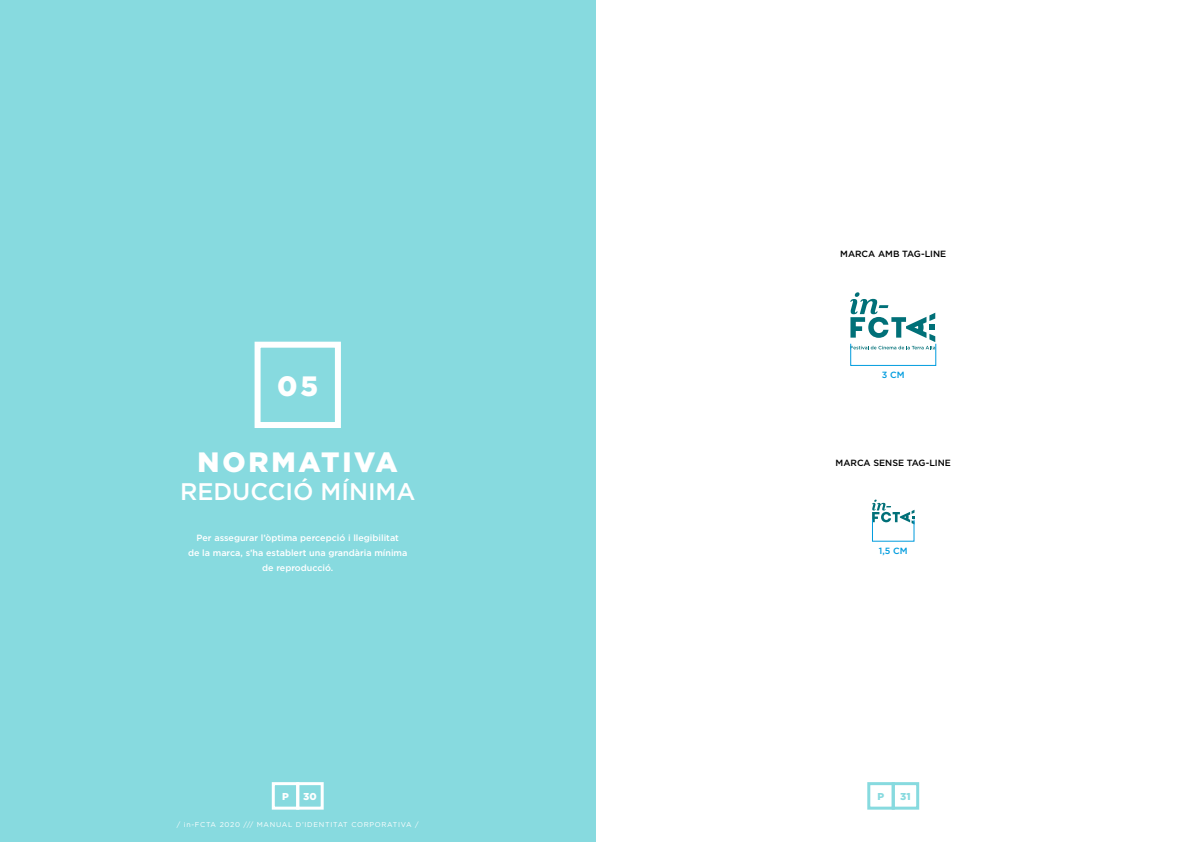
<style>
.page{position:relative;width:1191px;height:842px;background:#fff}
.page>*{position:absolute;margin:0;border:0;box-sizing:border-box;transform-origin:0 0}
.t1{font:900 28px "Gotham";letter-spacing:.1em;color:#fff}
.t2{font:500 24px "Gotham";color:#fff}
.t3{font:900 10px "Gotham";color:#fff}
.t4{font:900 10px "Gotham";color:#87dadf}
.t5{font:500 9px/15px "Gotham";color:#fff;text-align:center}
.t6{font:500 9px "Gotham";color:#000}
.t7{font:500 9px "Gotham";color:#009cde}
.t8{font:7px "Gotham";letter-spacing:.1em;color:#fff}
</style>
<div class="page">
<div style="left:0;top:0;width:595px;height:842px;background:#87dadf"></div>
<div style="left:272px;top:782px;width:27px;height:28px;border:3px solid #fff"></div>
<div style="left:296px;top:782px;width:28px;height:28px;border:3px solid #fff"></div>
<div style="left:867px;top:782px;width:27px;height:28px;border:3px solid #87dadf"></div>
<div style="left:891px;top:782px;width:28px;height:28px;border:3px solid #87dadf"></div>
<div style="left:254px;top:342px;width:87px;height:86px;border:6px solid #fff"></div>
<svg style="left:850px;top:292px;width:85px;height:57px"></svg>
<svg style="left:872px;top:500px;width:42px;height:24px"></svg>
<div style="left:850px;top:343px;width:86px;height:23px;border:1px solid #009cde"></div>
<h1 class="t1" style="left:277px;top:367px;width:42px">05</h1>
<h1 class="t1" style="left:198px;top:442px;width:202px">NORMATIVA</h1>
<h2 class="t2" style="left:180px;top:476px;width:237px">REDUCCIÓ MÍNIMA</h2>
<p class="t5" style="left:188px;top:530px;width:221px">Per assegurar l’òptima percepció i llegibilitat<br>de la marca, s’ha establert una grandària mínima de reproducció.</p>
<p class="t6" style="left:840px;top:248px;width:108px">MARCA AMB TAG-LINE</p>
<p class="t7" style="left:882px;top:369px;width:16px">3 cm</p>
<p class="t6" style="left:835px;top:457px;width:45px">MARCA sense</p>
<p class="t6" style="left:907px;top:457px;width:46px">TAG-LINE</p>
<p class="t7" style="left:879px;top:545px;width:22px">1,5 cm</p>
<p class="t3" style="left:282px;top:789px;width:8px">P</p>
<p class="t3" style="left:303px;top:789px;width:15px">30</p>
<p class="t4" style="left:877px;top:789px;width:8px">P</p>
<p class="t4" style="left:900px;top:789px;width:12px">31</p>
<p class="t8" style="left:177px;top:820px;width:243px">/ in-FCTA 2020 /// MANUAL D’IDENTITAT CORPORATIVA /</p>
</div>
